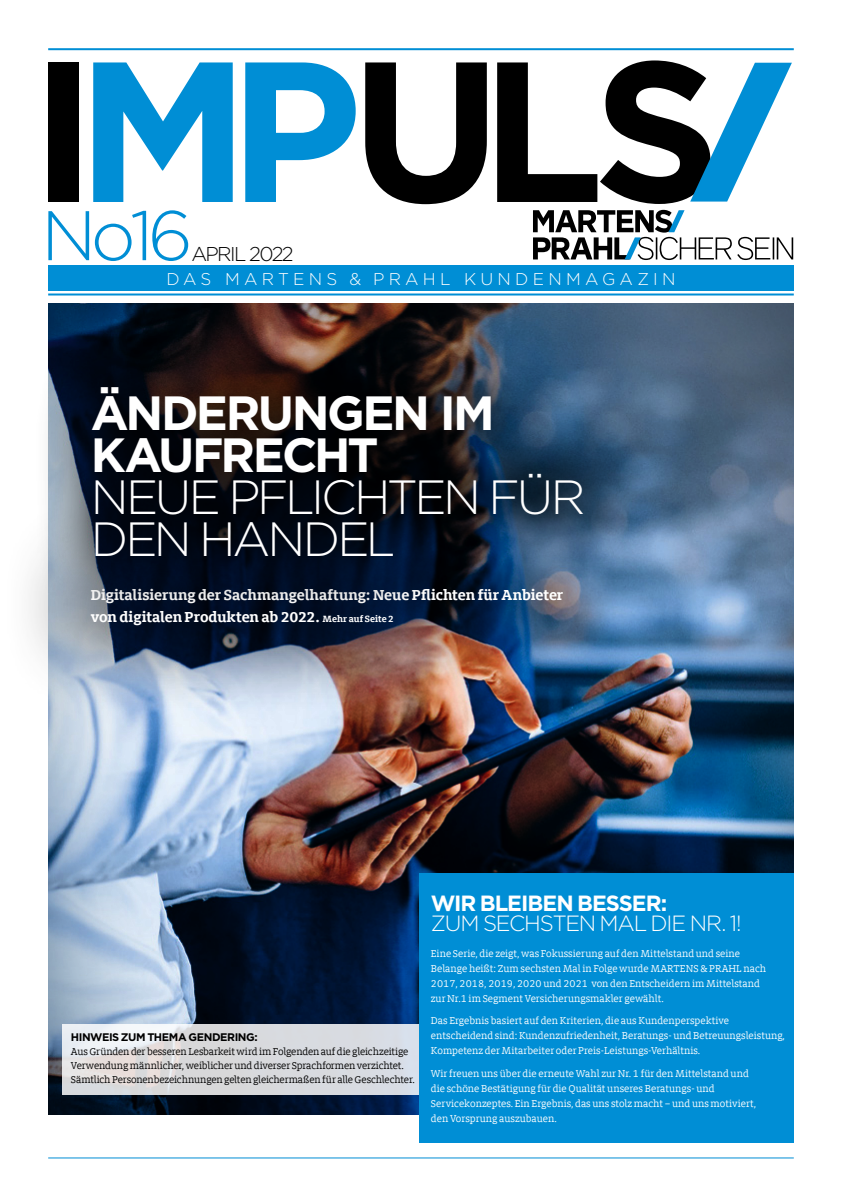
<style>
.page{position:relative;width:842px;height:1191px;background:#fff}
.page>*{position:absolute;margin:0;border:0;box-sizing:border-box;transform-origin:0 0}
.t1{font:700 199.2px "Gotham";letter-spacing:-.105em;color:#000}
.t2{font:300 70px "Gotham";color:#008ed5}
.t3{font:300 48px/42px "Gotham";letter-spacing:-.065em;color:#fff}
.t4{font:700 48px/42px "Gotham";letter-spacing:-.055em;color:#fff}
.t5{font:300 22px "Gotham";letter-spacing:-.055em;color:#fff}
.t6{font:700 22px "Gotham";letter-spacing:-.045em;color:#fff}
.t7{font:300 20px "Gotham";letter-spacing:-.08em;color:#000}
.t8{font:300 17px "Gotham";letter-spacing:.25em;color:#fff}
.t9{font:700 16px/22px "Milo Slab Offc";letter-spacing:-.005em;color:#fff}
.t10{font:11px/15px "Milo Slab Offc";color:#fff}
.t11{font:11px/14px "Milo Slab Offc";letter-spacing:-.015em;color:#000}
.t12{font:700 11px "Gotham";letter-spacing:-.04em;color:#000}
.s1{color:#008ed5}
.s2{font-size:10px}
</style>
<div class="page">
<img style="left:48px;top:303px;width:746px;height:811px">
<svg style="left:62px;top:1023px;width:358px;height:71px;background:#dadbdf"></svg>
<div style="left:420px;top:873px;width:374px;height:269px;background:#008ed5"></div>
<div style="left:1px;top:496px;width:650px;height:218px;background:#000;opacity:.8"></div>
<div style="left:33px;top:327px;width:609px;height:291px;background:#000;opacity:.8"></div>
<hr style="left:48px;top:1157px;width:746px;height:1px;background:#008ed5">
<div style="left:48px;top:265px;width:746px;height:26px;background:#008ed5"></div>
<hr style="left:48px;top:48px;width:746px;height:2px;background:#008ed5">
<hr style="left:48px;top:293px;width:746px;height:2px;background:#008ed5">
<svg style="left:533px;top:210px;width:260px;height:50px"></svg>
<svg style="left:690px;top:63px;width:102px;height:138px"></svg>
<h1 class="t1" style="left:30px;top:-1px;width:691px">I<span class="s1">MP</span>ULS</h1>
<h2 class="t2" style="left:41px;top:191px;width:153px">No16</h2>
<h3 class="t7" style="left:191px;top:241px;width:104px">APRIL 2022</h3>
<h3 class="t8" style="left:166px;top:268px;width:511px">DAS MARTENS &amp; PRAHL KUNDENMAGAZIN</h3>
<h3 class="t4" style="left:91px;top:391px;width:406px">ÄNDERUNGEN IM<br>KAUFRECHT</h3>
<h3 class="t3" style="left:91px;top:474px;width:496px">NEUE PFLICHTEN FÜR<br>DEN HANDEL</h3>
<h3 class="t9" style="left:91px;top:583px;width:474px">Digitalisierung der Sachmangelhaftung: Neue Pflichten für Anbieter von digitalen Produkten ab 2022. <span class="s2">Mehr auf Seite 2</span></h3>
<p class="t12" style="left:71px;top:1029px;width:188px">HINWEIS ZUM THEMA GENDERING:</p>
<p class="t11" style="left:71px;top:1044px;width:346px">Aus Gründen der besseren Lesbarkeit wird im Folgenden auf die gleichzeitige<br>Verwendung männlicher, weiblicher und diverser Sprachformen verzichtet.<br>Sämtlich Personenbezeichnungen gelten gleichermaßen für alle Geschlechter.</p>
<h3 class="t6" style="left:431px;top:888px;width:238px">WIR BLEIBEN BESSER:</h3>
<h3 class="t5" style="left:431px;top:909px;width:312px">ZUM SECHSTEN MAL DIE NR. 1!</h3>
<p class="t10" style="left:431px;top:946px;width:337px">Eine Serie, die zeigt, was Fokussierung auf den Mittelstand und seine Belange heißt: Zum sechsten Mal in Folge wurde MARTENS &amp; PRAHL nach 2017, 2018, 2019, 2020 und 2021 von den Entscheidern im Mittelstand zur Nr.1 im Segment Versicherungsmakler gewählt.</p>
<p class="t10" style="left:431px;top:1013px;width:356px">Das Ergebnis basiert auf den Kriterien, die aus Kundenperspektive entscheidend sind: Kundenzufriedenheit, Beratungs- und Betreuungsleistung,<br>Kompetenz der Mitarbeiter oder Preis-Leistungs-Verhältnis.</p>
<p class="t10" style="left:431px;top:1066px;width:327px">Wir freuen uns über die erneute Wahl zur Nr. 1 für den Mittelstand und die schöne Bestätigung für die Qualität unseres Beratungs- und Servicekonzeptes. Ein Ergebnis, das uns stolz macht – und uns motiviert, den Vorsprung auszubauen.</p>
</div>
